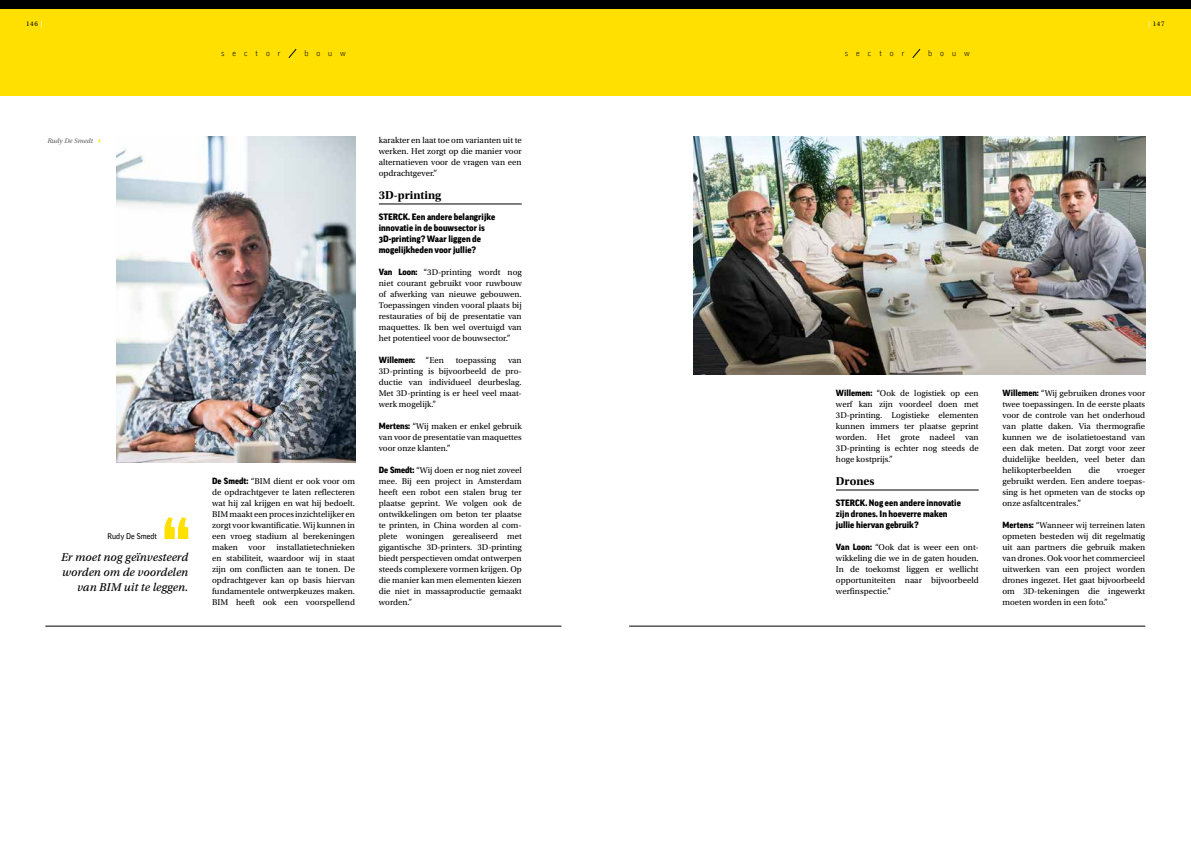
<style>
.page{position:relative;width:1191px;height:842px;background:#fff}
.page>*{position:absolute;margin:0;border:0;box-sizing:border-box;transform-origin:0 0}
.t1{font:12px/15px "Utopia Std Capt It";color:#000;text-align:right}
.t2{font:12px "Utopia Std Bold Subh";color:#000}
.t3{font:900 9px/11px "Good OSF";color:#000}
.t4{font:8.8px/11px "Utopia Std";color:#000;text-align:justify}
.t5{font:900 8.7px "Good OSF";color:#000}
.t6{font:300 8px "Good LF";letter-spacing:1em;color:#000}
.t7{font:8px "Good";color:#000}
.t8{font:7px "Utopia Std Capt It";color:#626261}
.t9{font:7px "Utopia Std";letter-spacing:.1em;color:#000}
.s1{font-family:"Utopia Std Black Headline";color:#fff}
.s2{font-family:"Good OSF";font-weight:900;font-size:8.7px}
.s3{font-family:"Utopia Std";font-weight:400;font-size:8.8px}
</style>
<div class="page">
<hr style="left:629px;top:626px;width:516px;height:1px;background:#000">
<hr style="left:45px;top:626px;width:516px;height:1px;background:#000">
<hr style="left:379px;top:204px;width:143px;height:1px;background:#000">
<hr style="left:836px;top:490px;width:142px;height:1px;background:#000">
<img style="left:693px;top:136px;width:452px;height:238px">
<img style="left:117px;top:136px;width:238px;height:326px">
<svg style="left:164px;top:517px;width:24px;height:22px"></svg>
<div style="left:0;top:3px;width:595px;height:93px;background:#ffe000"></div>
<div style="left:595px;top:3px;width:596px;height:93px;background:#ffe000"></div>
<div style="left:0;top:0;width:595px;height:9px;background:#000"></div>
<div style="left:595px;top:0;width:596px;height:9px;background:#000"></div>
<svg style="left:288px;top:48px;width:9px;height:10px"></svg>
<svg style="left:912px;top:48px;width:8px;height:10px"></svg>
<p class="t9" style="left:26px;top:19px;width:18px">146 <span class="s1">|</span></p>
<p class="t9" style="left:1148px;top:19px;width:18px"><span class="s1">|</span> 147</p>
<p class="t6" style="left:221px;top:49px;width:61px">sector</p>
<p class="t6" style="left:304px;top:49px;width:43px">bouw</p>
<p class="t6" style="left:845px;top:49px;width:61px">sector</p>
<p class="t6" style="left:928px;top:49px;width:43px">bouw</p>
<p class="t8" style="left:47px;top:137px;width:47px">Rudy De Smedt</p>
<p class="t7" style="left:108px;top:532px;width:51px">Rudy De Smedt</p>
<h1 class="t1" style="left:61px;top:550px;width:129px">Er moet nog geïnvesteerd worden om de voordelen van BIM uit te leggen.</h1>
<p class="t4" style="left:212px;top:476px;width:144px"><span class="s2">De Smedt:</span> “BIM dient er ook voor om de opdrachtgever te laten reflecteren wat hij zal krijgen en wat hij bedoelt.<br>BIM maakt een proces inzichtelijker en zorgt voor kwantificatie. Wij kunnen in een vroeg stadium al berekeningen maken voor installatietechnieken en stabiliteit, waardoor wij in staat zijn om conflicten aan te tonen. De opdrachtgever kan op basis hiervan fundamentele ontwerpkeuzes maken.<br>BIM heeft ook een voorspellend</p>
<p class="t4" style="left:379px;top:135px;width:144px">karakter en laat toe om varianten uit te werken. Het zorgt op die manier voor alternatieven voor de vragen van een opdrachtgever.”</p>
<h1 class="t2" style="left:379px;top:189px;width:64px">3D-printing</h1>
<p class="t3" style="left:379px;top:211px;width:118px">STERCK. Een andere belangrijke innovatie in de bouwsector is<br>3D-printing? Waar liggen de mogelijkheden voor jullie?</p>
<p class="t4" style="left:379px;top:267px;width:144px"><span class="s2">Van Loon:</span> “3D-printing wordt nog niet courant gebruikt voor ruwbouw of afwerking van nieuwe gebouwen.<br>Toepassingen vinden vooral plaats bij restauraties of bij de presentatie van maquettes. Ik ben wel overtuigd van het potentieel voor de bouwsector.”</p>
<p class="t5" style="left:379px;top:355px;width:66px">Willemen: <span class="s3">“Een</span></p>
<p class="t4" style="left:456px;top:355px;width:42px">toepassing</p>
<p class="t4" style="left:379px;top:355px;width:144px;text-indent:129px">van 3D-printing is bijvoorbeeld de pro&shy;ductie van individueel deurbeslag.<br>Met 3D-printing is er heel veel maat&shy;werk mogelijk.”</p>
<p class="t4" style="left:379px;top:421px;width:144px"><span class="s2">Mertens:</span> “Wij maken er enkel gebruik van voor de presentatie van maquettes voor onze klanten.”</p>
<p class="t4" style="left:379px;top:465px;width:144px"><span class="s2">De Smedt:</span> “Wij doen er nog niet zoveel mee. Bij een project in Amsterdam heeft een robot een stalen brug ter plaatse geprint. We volgen ook de ontwikkelingen om beton ter plaatse te printen, in China worden al com&shy;plete woningen gerealiseerd met gigantische 3D-printers. 3D-printing biedt perspectieven omdat ontwerpen steeds complexere vormen krijgen. Op die manier kan men elementen kiezen die niet in massaproductie gemaakt worden.”</p>
<p class="t4" style="left:836px;top:388px;width:144px"><span class="s2">Willemen:</span> “Ook de logistiek op een werf kan zijn voordeel doen met 3D-printing. Logistieke elementen kunnen immers ter plaatse geprint worden. Het grote nadeel van 3D-printing is echter nog steeds de hoge kostprijs.”</p>
<h1 class="t2" style="left:836px;top:475px;width:40px">Drones</h1>
<p class="t3" style="left:836px;top:497px;width:126px">STERCK. Nog een andere innovatie zijn drones. In hoeverre maken jullie hiervan gebruik?</p>
<p class="t4" style="left:836px;top:542px;width:144px"><span class="s2">Van Loon:</span> “Ook dat is weer een ont&shy;wikkeling die we in de gaten houden.<br>In de toekomst liggen er wellicht opportuniteiten naar bijvoorbeeld werfinspectie.”</p>
<p class="t4" style="left:1002px;top:388px;width:144px"><span class="s2">Willemen:</span> “Wij gebruiken drones voor twee toepassingen. In de eerste plaats voor de controle van het onderhoud van platte daken. Via thermografie kunnen we de isolatietoestand van een dak meten. Dat zorgt voor zeer duidelijke beelden, veel beter dan helikopterbeelden</p>
<p class="t4" style="left:1088px;top:465px;width:13px">die</p>
<p class="t4" style="left:1002px;top:465px;width:144px;text-indent:114px">vroeger gebruikt werden. Een andere toepas&shy;sing is het opmeten van de stocks op onze asfaltcentrales.”</p>
<p class="t4" style="left:1002px;top:520px;width:144px"><span class="s2">Mertens:</span> “Wanneer wij terreinen laten opmeten besteden wij dit regelmatig uit aan partners die gebruik maken van drones. Ook voor het commercieel uitwerken van een project worden drones ingezet. Het gaat bijvoorbeeld om 3D-tekeningen die ingewerkt moeten worden in een foto.”</p>
</div>
